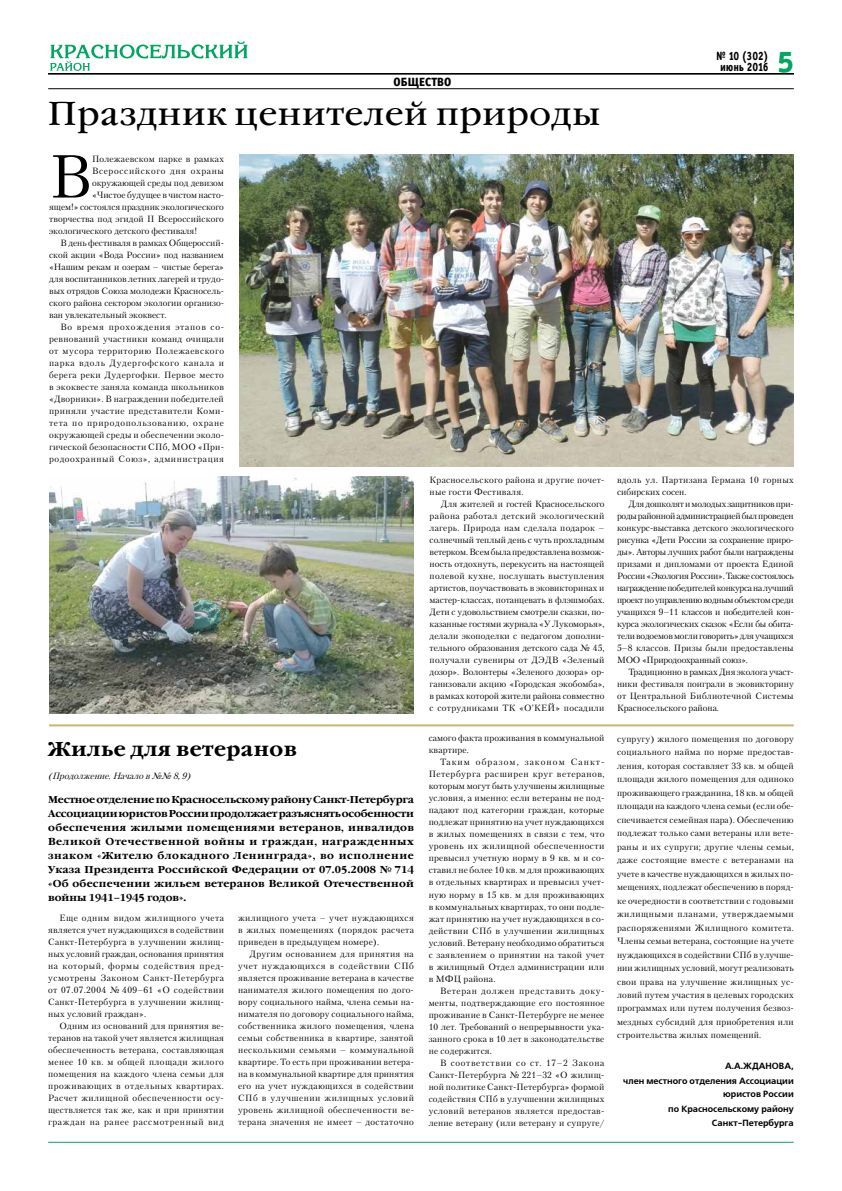
<style>
.page{position:relative;width:842px;height:1191px;background:#fff}
.page>*{position:absolute;margin:0;border:0;box-sizing:border-box;transform-origin:0 0}
.t1{font:60.4px "Petersburg C";color:#000}
.t2{font:33px "Garamond Book C";letter-spacing:.025em;color:#000}
.t3{font:30px "Officina Sans Extra Bold C";color:#00a662}
.t4{font:700 20px "Garamond C";letter-spacing:.025em;color:#000}
.t5{font:12px/11px "Officina Sans Extra Bold C";letter-spacing:.035em;color:#000;text-align:center;scale:.79 1}
.t6{font:12px "Officina Sans Extra Bold C";letter-spacing:.035em;color:#000}
.t7{font:700 10px/14px "Garamond C";letter-spacing:.025em;color:#000;text-align:justify}
.t8{font:9px/12px "Petersburg C";letter-spacing:.02em;color:#000;text-align:justify}
.t9{font:9px "Petersburg C";color:#000}
.t10{font:700 9px/14.9px "Free Set C";color:#000;text-align:right}
.t11{font:9px "Petersburg C";letter-spacing:.07em;color:#000}
.t12{font:9px "Petersburg C";letter-spacing:-.005em;color:#000}
.t13{font:9px "Petersburg C";letter-spacing:.04em;color:#000}
.t14{font:9px "Petersburg C";letter-spacing:.055em;color:#000}
.t15{font:9px "Petersburg C";letter-spacing:.06em;color:#000}
.t16{font:9px "Petersburg C";letter-spacing:.08em;color:#000}
.t17{font:italic 9px "Petersburg C";color:#000}
</style>
<div class="page">
<hr style="left:48px;top:1141px;width:746px;height:1px;background:#00a662">
<hr style="left:48px;top:73px;width:746px;height:1px;background:#000">
<hr style="left:48px;top:88px;width:746px;height:1px;background:#000">
<svg style="left:50px;top:41px;width:198px;height:30px"></svg>
<svg style="left:716px;top:74px;width:53px;height:1px"></svg>
<hr style="left:49px;top:724px;width:745px;height:2px;background:#c5b76e">
<img style="left:239px;top:154px;width:555px;height:312px">
<img style="left:49px;top:476px;width:365px;height:237px">
<h3 class="t6" style="left:394px;top:74px;width:59px">общество</h3>
<h2 class="t2" style="left:48px;top:95px;width:554px">Праздник ценителей природы</h2>
<h1 class="t1" style="left:49px;top:140px;width:44px">В</h1>
<p class="t8" style="left:92px;top:152px;width:133px">Полежаевском парке в рамках</p>
<p class="t11" style="left:92px;top:165px;width:133px">Всероссийского дня охраны</p>
<p class="t9" style="left:92px;top:177px;width:133px">окружающей среды под девизом</p>
<p class="t12" style="left:92px;top:189px;width:133px">«Чистое будущее в чистом насто-</p>
<p class="t12" style="left:49px;top:201px;width:176px">ящем!» состоялся праздник экологического</p>
<p class="t8" style="left:49px;top:212px;width:176px">творчества под эгидой II Всероссийского</p>
<p class="t9" style="left:49px;top:225px;width:150px">экологического детского фестиваля!</p>
<p class="t9" style="left:60px;top:237px;width:165px">В день фестиваля в рамках Общероссий-</p>
<p class="t9" style="left:49px;top:249px;width:176px">ской акции «Вода России» под названием</p>
<p class="t9" style="left:49px;top:261px;width:176px">«Нашим рекам и озерам – чистые берега»</p>
<p class="t9" style="left:49px;top:273px;width:176px">для воспитанников летних лагерей и трудо-</p>
<p class="t9" style="left:49px;top:285px;width:176px">вых отрядов Союза молодежи Красносель-</p>
<p class="t9" style="left:49px;top:297px;width:176px">ского района сектором экологии организо-</p>
<p class="t9" style="left:49px;top:309px;width:119px">ван увлекательный экоквест.</p>
<p class="t16" style="left:60px;top:321px;width:165px">Во время прохождения этапов со-</p>
<p class="t8" style="left:49px;top:332px;width:176px">ревнований участники команд очищали</p>
<p class="t14" style="left:49px;top:345px;width:176px">от мусора территорию Полежаевского</p>
<p class="t11" style="left:49px;top:357px;width:176px">парка вдоль Дудергофского канала и</p>
<p class="t13" style="left:49px;top:369px;width:176px">берега реки Дудергофки. Первое место</p>
<p class="t8" style="left:49px;top:380px;width:176px">в экоквесте заняла команда школьников</p>
<p class="t8" style="left:49px;top:392px;width:176px">«Дворники». В награждении победителей</p>
<p class="t13" style="left:49px;top:405px;width:176px">приняли участие представители Коми-</p>
<p class="t11" style="left:49px;top:417px;width:176px">тета по природопользованию, охране</p>
<p class="t8" style="left:49px;top:428px;width:176px">окружающей среды и обеспечении эколо-</p>
<p class="t8" style="left:49px;top:440px;width:176px">гической безопасности СПб, МОО «При-</p>
<p class="t15" style="left:49px;top:453px;width:176px">родоохранный Союз», администрация</p>
<h3 class="t4" style="left:48px;top:737px;width:250px">Жилье для ветеранов</h3>
<p class="t17" style="left:48px;top:770px;width:147px">(Продолжение.Началов №№ 8,9)</p>
<p class="t7" style="left:48px;top:793px;width:367px">Местное отделение по Красносельскому району Санкт-Петербурга Ассоциации юристов России продолжает разъяснять особенности обеспечения жилыми помещениями ветеранов, инвалидов Великой Отечественной войны и граждан, награжденных знаком «Жителю блокадного Ленинграда», во исполнение Указа Президента Российской Федерации от 07.05.2008 № 714 «Об обеспечении жильем ветеранов Великой Отечественной войны 1941–1945 годов».</p>
<p class="t8" style="left:48px;top:911px;width:177px;text-indent:11px">Еще одним видом жилищного учета является учет нуждающихся в содействии Санкт-Петербурга в улучшении жилищ&shy;ных условий граждан, основания принятия на который, формы содействия пред&shy;усмотрены Законом Санкт-Петербурга от 07.07.2004 № 409–61 «О содействии Санкт-Петербурга в улучшении жилищ&shy;ных условий граждан».</p>
<p class="t8" style="left:48px;top:1019px;width:177px;text-indent:11px">Одним из оснований для принятия ве&shy;теранов на такой учет является жилищная обеспеченность ветерана, составляющая менее 10 кв. м общей площади жилого помещения на каждого члена семьи для проживающих в отдельных квартирах.<br>Расчет жилищной обеспеченности осу&shy;ществляется так же, как и при принятии граждан на ранее рассмотренный вид</p>
<p class="t8" style="left:238px;top:911px;width:177px">жилищного учета – учет нуждающихся в жилых помещениях (порядок расчета приведен в предыдущем номере).</p>
<p class="t8" style="left:238px;top:947px;width:177px;text-indent:11px">Другим основанием для принятия на учет нуждающихся в содействии СПб является проживание ветерана в качестве нанимателя жилого помещения по дого&shy;вору социального найма, члена семьи на&shy;нимателя по договору социального найма, собственника жилого помещения, члена семьи собственника в квартире, занятой несколькими семьями – коммунальной квартире. То есть при проживании ветера&shy;на в коммунальной квартире для принятия его на учет нуждающихся в содействии СПб в улучшении жилищных условий уровень жилищной обеспеченности ве&shy;терана значения не имеет – достаточно</p>
<p class="t8" style="left:430px;top:474px;width:176px">Красносельского района и другие почет&shy;ные гости Фестиваля.</p>
<p class="t8" style="left:430px;top:498px;width:176px;text-indent:11px">Для жителей и гостей Красносельского района работал детский экологический лагерь. Природа нам сделала подарок – солнечный теплый день с чуть прохладным ветерком. Всем была предоставлена возмож&shy;ность отдохнуть, перекусить на настоящей полевой кухне, послушать выступления артистов, поучаствовать в эковикторинах и мастер-классах, потанцевать в флэшмобах.<br>Дети с удовольствием смотрели сказки, по&shy;казанные гостями журнала «У Лукоморья», делали экоподелки с педагогом дополни&shy;тельного образования детского сада № 45, получали сувениры от ДЭДВ «Зеленый дозор». Волонтеры «Зеленого дозора» ор&shy;ганизовали акцию «Городская экобомба», в рамках которой жители района совместно с сотрудниками ТК «О’КЕЙ» посадили</p>
<p class="t8" style="left:429px;top:732px;width:177px">самого факта проживания в коммунальной квартире.</p>
<p class="t8" style="left:429px;top:756px;width:177px;text-indent:11px">Таким образом, законом Санкт-Петербурга расширен круг ветеранов, которым могут быть улучшены жилищные условия, а именно: если ветераны не под&shy;падают под категории граждан, которые подлежат принятию на учет нуждающихся в жилых помещениях в связи с тем, что уровень их жилищной обеспеченности превысил учетную норму в 9 кв. м и со&shy;ставил не более 10 кв. м для проживающих в отдельных квартирах и превысил учет&shy;ную норму в 15 кв. м для проживающих в коммунальных квартирах, то они подле&shy;жат принятию на учет нуждающихся в со&shy;действии СПб в улучшении жилищных условий. Ветерану необходимо обратиться с заявлением о принятии на такой учет в жилищный Отдел администрации или в МФЦ района.</p>
<p class="t8" style="left:429px;top:984px;width:177px;text-indent:11px">Ветеран должен представить доку&shy;менты, подтверждающие его постоянное проживание в Санкт-Петербурге не менее 10 лет. Требований о непрерывности ука&shy;занного срока в 10 лет в законодательстве не содержится.</p>
<p class="t8" style="left:429px;top:1056px;width:177px;text-indent:11px">В соответствии со ст. 17–2 Закона Санкт-Петербурга № 221–32 «О жилищ&shy;ной политике Санкт-Петербурга» формой содействия СПб в улучшении жилищных условий ветеранов является предостав&shy;ление ветерану (или ветерану и супруге/</p>
<h3 class="t5" style="left:716px;top:50px;width:67px">№ 10 (302) июнь 2016</h3>
<h3 class="t3" style="left:778px;top:43px;width:18px">5</h3>
<p class="t8" style="left:617px;top:474px;width:178px">вдоль ул. Партизана Германа 10 горных сибирских сосен.</p>
<p class="t8" style="left:617px;top:498px;width:178px;text-indent:11px">Для дошколят и молодых защитников при&shy;роды районной администрацией был проведен конкурс-выставка детского экологического рисунка «Дети России за сохранение приро&shy;ды». Авторы лучших работ были награждены призами и дипломами от проекта Единой России «Экология России». Также состоялось награждение победителей конкурса на лучший проект по управлению водным объектом среди учащихся 9–11 классов и победителей кон&shy;курса экологических сказок «Если бы обита&shy;тели водоемов могли говорить» для учащихся 5–8 классов. Призы были предоставлены МОО «Природоохранный союз».</p>
<p class="t8" style="left:617px;top:666px;width:178px;text-indent:11px">Традиционно в рамках Дня эколога участ&shy;ники фестиваля поиграли в эковикторину от Центральной Библиотечной Системы Красносельского района.</p>
<p class="t8" style="left:617px;top:731px;width:178px;line-height:13.5px">супругу) жилого помещения по договору социального найма по норме предостав&shy;ления, которая составляет 33 кв. м общей площади жилого помещения для одиноко проживающего гражданина, 18 кв. м общей площади на каждого члена семьи (если обе&shy;спечивается семейная пара). Обеспечению подлежат только сами ветераны или вете&shy;раны и их супруги; другие члены семьи, даже состоящие вместе с ветеранами на учете в качестве нуждающихся в жилых по&shy;мещениях, подлежат обеспечению в поряд&shy;ке очередности в соответствии с годовыми жилищными планами, утверждаемыми распоряжениями Жилищного комитета.<br>Члены семьи ветерана, состоящие на учете нуждающихся в содействии СПб в улучше&shy;нии жилищных условий, могут реализовать свои права на улучшение жилищных ус&shy;ловий путем участия в целевых городских программах или путем получения безвоз&shy;мездных субсидий для приобретения или строительства жилых помещений.</p>
<p class="t10" style="left:623px;top:1058px;width:172px">А.А.ЖДАНОВА,<br>член местного отделения Ассоциации</p>
<p class="t10" style="left:668px;top:1087px;width:127px">юристов России<br>по Красносельскому району</p>
<p class="t10" style="left:712px;top:1115px;width:83px">Санкт-Петербурга</p>
</div>
